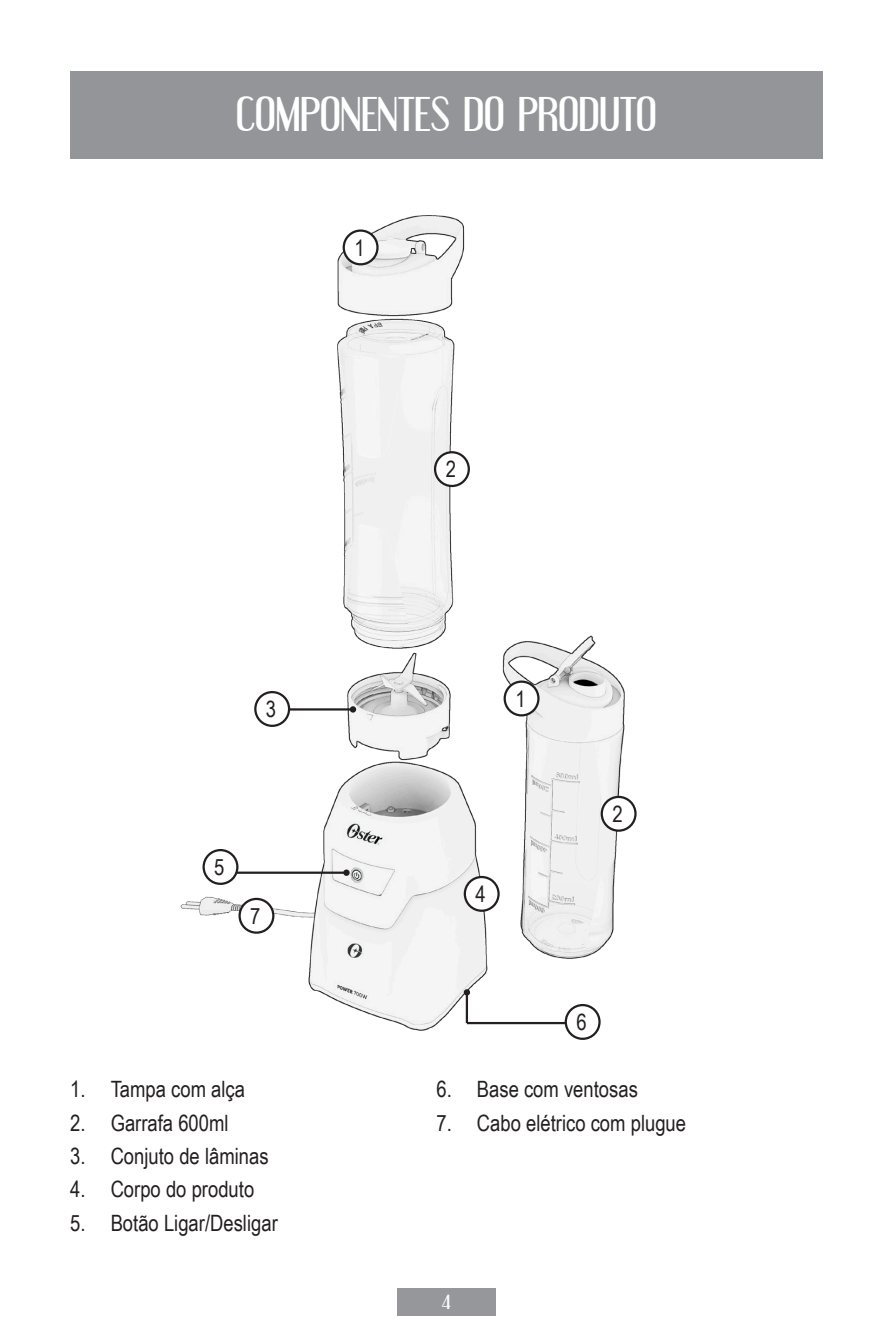
<style>
.page{position:relative;width:893px;height:1340px;background:#fff}
.page>*{position:absolute;margin:0;border:0;box-sizing:border-box;transform-origin:0 0}
.t1{font:42.75px "Engebrechtre";color:#fff}
.t2{font:22.5px "Arial Narrow";color:#231f20}
.t3{font:18px "Engebrechtre";color:#fff}
</style>
<div class="page">
<div style="left:397px;top:1287px;width:98px;height:28px;background:#95979a"></div>
<img style="left:91px;top:158px;width:706px;height:882px">
<hr style="left:272px;top:708px;width:81px;height:2px;background:#231f20">
<svg style="left:350px;top:706px;width:6px;height:6px"></svg>
<hr style="left:209px;top:871px;width:137px;height:2px;background:#231f20">
<div style="left:343px;top:869px;width:7px;height:6px;background:#231f20;border-radius:50%"></div>
<hr style="left:466px;top:992px;width:2px;height:31px;background:#231f20">
<svg style="left:464px;top:989px;width:6px;height:6px"></svg>
<hr style="left:467px;top:1021px;width:118px;height:3px;background:#231f20">
<div style="left:70px;top:71px;width:753px;height:87px;background:#939598"></div>
<div style="left:344px;top:230px;width:33px;height:34px;background:#fff;border-radius:50%"></div>
<div style="left:343px;top:229px;width:36px;height:36px;border:2px solid #231f20;border-radius:50%"></div>
<div style="left:505px;top:681px;width:33px;height:34px;background:#fff;border-radius:50%"></div>
<div style="left:504px;top:680px;width:36px;height:36px;border:2px solid #231f20;border-radius:50%"></div>
<div style="left:255px;top:692px;width:34px;height:34px;background:#fff;border-radius:50%"></div>
<div style="left:254px;top:691px;width:36px;height:36px;border:2px solid #231f20;border-radius:50%"></div>
<div style="left:204px;top:850px;width:33px;height:33px;background:#fff;border-radius:50%"></div>
<div style="left:203px;top:849px;width:35px;height:36px;border:2px solid #231f20;border-radius:50%"></div>
<div style="left:465px;top:877px;width:34px;height:33px;background:#fff;border-radius:50%"></div>
<div style="left:464px;top:875px;width:36px;height:36px;border:2px solid #231f20;border-radius:50%"></div>
<div style="left:566px;top:1005px;width:33px;height:33px;background:#fff;border-radius:50%"></div>
<div style="left:565px;top:1003px;width:36px;height:36px;border:2px solid #231f20;border-radius:50%"></div>
<div style="left:435px;top:452px;width:34px;height:34px;background:#fff;border-radius:50%"></div>
<div style="left:434px;top:451px;width:36px;height:36px;border:2px solid #231f20;border-radius:50%"></div>
<div style="left:602px;top:797px;width:33px;height:33px;background:#fff;border-radius:50%"></div>
<div style="left:601px;top:795px;width:36px;height:36px;border:2px solid #231f20;border-radius:50%"></div>
<div style="left:240px;top:899px;width:33px;height:33px;background:#fff;border-radius:50%"></div>
<div style="left:238px;top:897px;width:36px;height:36px;border:2px solid #231f20;border-radius:50%"></div>
<h1 class="t1" style="left:236px;top:89px;width:422px">COMPONENTES DO PRODUTO</h1>
<p class="t2" style="left:354px;top:231px;width:12px">1</p>
<p class="t2" style="left:446px;top:453px;width:12px">2</p>
<p class="t2" style="left:266px;top:692px;width:12px">3</p>
<p class="t2" style="left:214px;top:850px;width:12px">5</p>
<p class="t2" style="left:250px;top:899px;width:12px">7</p>
<p class="t2" style="left:70px;top:1072px;width:176px">1. Tampa com alça</p>
<p class="t2" style="left:70px;top:1106px;width:160px">2. Garrafa 600ml</p>
<p class="t2" style="left:70px;top:1139px;width:200px">3. Conjuto de lâminas</p>
<p class="t2" style="left:70px;top:1172px;width:186px">4. Corpo do produto</p>
<p class="t2" style="left:70px;top:1206px;width:209px">5. Botão Ligar/Desligar</p>
<p class="t2" style="left:515px;top:682px;width:12px">1</p>
<p class="t2" style="left:475px;top:877px;width:12px">4</p>
<p class="t2" style="left:612px;top:797px;width:12px">2</p>
<p class="t2" style="left:576px;top:1005px;width:12px">6</p>
<p class="t2" style="left:436px;top:1072px;width:203px">6. Base com ventosas</p>
<p class="t2" style="left:436px;top:1106px;width:251px">7. Cabo elétrico com plugue</p>
<p class="t3" style="left:442px;top:1291px;width:10px">4</p>
</div>
